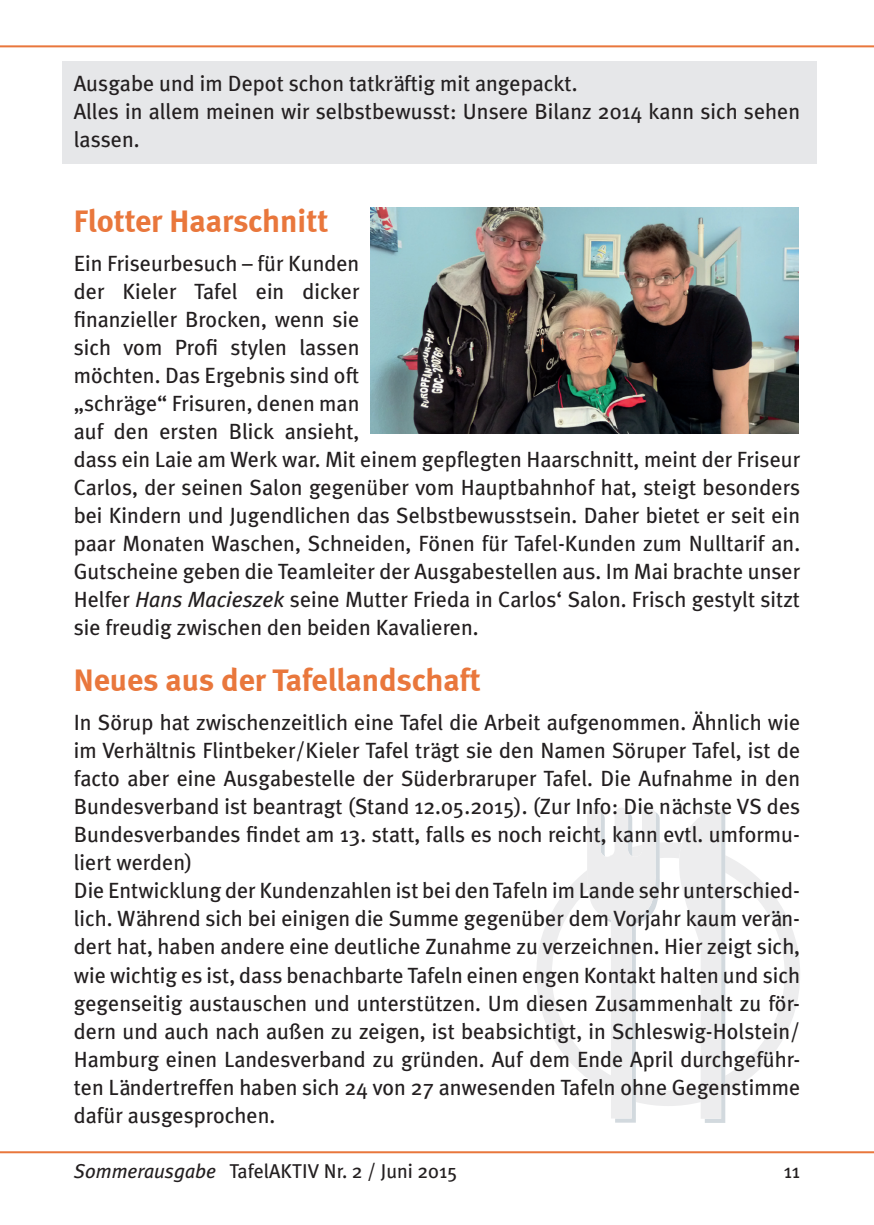
<style>
.page{position:relative;width:874px;height:1225px;background:#fff}
.page>*{position:absolute;margin:0;border:0;box-sizing:border-box;transform-origin:0 0}
.t1{font:700 32px "Meta";color:#e9773c}
.t2{font:22px/28px "Meta Plus";color:#231f20}
.t3{font:20px "Meta Plus";color:#231f20}
.s1{font-style:italic}
</style>
<div class="page">
<hr style="left:0;top:1151px;width:873px;height:2px;background:#e9773c">
<hr style="left:0;top:45px;width:873px;height:2px;background:#e9773c">
<svg style="left:536px;top:842px;width:263px;height:264px"></svg>
<svg style="left:586px;top:808px;width:74px;height:314px"></svg>
<svg style="left:678px;top:808px;width:47px;height:315px"></svg>
<div style="left:62px;top:62px;width:754px;height:102px;background:#e6e7e9"></div>
<img style="left:370px;top:207px;width:427px;height:227px">
<p class="t2" style="left:74px;top:70px;width:727px">Ausgabe und im Depot schon tatkräftig mit angepackt.<br>Alles in allem meinen wir selbstbewusst: Unsere Bilanz 2014 kann sich sehen lassen.</p>
<h1 class="t1" style="left:74px;top:201px;width:256px">Flotter Haarschnitt</h1>
<p class="t2" style="left:74px;top:249px;width:727px">Ein Friseurbesuch – für Kunden<br>der Kieler Tafel ein dicker<br>finanzieller Brocken, wenn sie<br>sich vom Profi stylen lassen<br>möchten. Das Ergebnis sind oft<br>„schräge“ Frisuren, denen man<br>auf den ersten Blick ansieht,<br>dass ein Laie am Werk war. Mit einem gepflegten Haarschnitt, meint der Friseur Carlos, der seinen Salon gegenüber vom Hauptbahnhof hat, steigt besonders bei Kindern und Jugendlichen das Selbstbewusstsein. Daher bietet er seit ein paar Monaten Waschen, Schneiden, Fönen für Tafel-Kunden zum Nulltarif an.<br>Gutscheine geben die Teamleiter der Ausgabestellen aus. Im Mai brachte unser Helfer <span class="s1">Hans Macieszek</span> seine Mutter Frieda in Carlos‘ Salon. Frisch gestylt sitzt sie freudig zwischen den beiden Kavalieren.</p>
<h1 class="t1" style="left:74px;top:661px;width:408px">Neues aus der Tafellandschaft</h1>
<p class="t2" style="left:74px;top:708px;width:727px">In Sörup hat zwischenzeitlich eine Tafel die Arbeit aufgenommen. Ähnlich wie im Verhältnis Flintbeker/Kieler Tafel trägt sie den Namen Söruper Tafel, ist de facto aber eine Ausgabestelle der Süderbraruper Tafel. Die Aufnahme in den Bundesverband ist beantragt (Stand 12.05.2015). (Zur Info: Die nächste VS des Bundesverbandes findet am 13. statt, falls es noch reicht, kann evtl. umformu&shy;liert werden)<br>Die Entwicklung der Kundenzahlen ist bei den Tafeln im Lande sehr unterschied&shy;lich. Während sich bei einigen die Summe gegenüber dem Vorjahr kaum verän&shy;dert hat, haben andere eine deutliche Zunahme zu verzeichnen. Hier zeigt sich, wie wichtig es ist, dass benachbarte Tafeln einen engen Kontakt halten und sich gegenseitig austauschen und unterstützen. Um diesen Zusammenhalt zu för&shy;dern und auch nach außen zu zeigen, ist beabsichtigt, in Schleswig-Holstein/ Hamburg einen Landesverband zu gründen. Auf dem Ende April durchgeführ&shy;ten Ländertreffen haben sich 24 von 27 anwesenden Tafeln ohne Gegenstimme dafür ausgesprochen.</p>
<p class="t3" style="left:74px;top:1159px;width:385px"><span class="s1">Sommerausgabe</span> TafelAKTIV Nr. 2 / Juni 2015</p>
<p class="t3" style="left:783px;top:1159px;width:18px">11</p>
</div>
